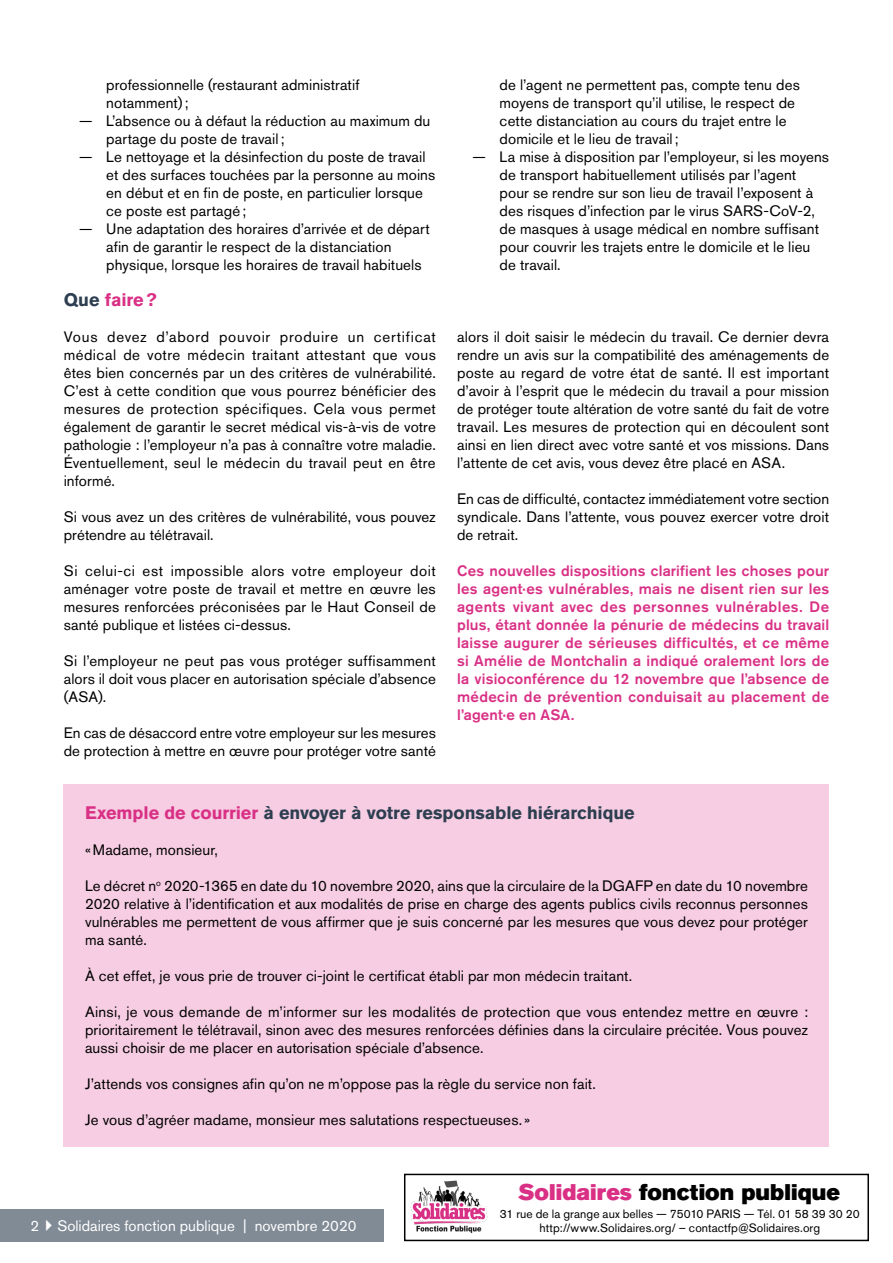
<style>
.page{position:relative;width:893px;height:1263px;background:#fff}
.page>*{position:absolute;margin:0;border:0;box-sizing:border-box;transform-origin:0 0}
.t1{font:22.5px "Akzidenz Grotesk Std Super";letter-spacing:.005em;color:#000}
.t2{font:700 18px "Akzidenz Grotesk Std";letter-spacing:-.005em;color:#2c3e50}
.t3{font:700 18px "Akzidenz Grotesk Std";letter-spacing:-.005em;color:#d93085}
.t4{font:15px/18px "Akzidenz Grotesk Std";letter-spacing:.005em;color:#000}
.t5{font:500 15px/18px "Akzidenz Grotesk Std";letter-spacing:.02em;color:#d93085;text-align:justify}
.t6{font:15px "Akzidenz Grotesk Std";color:#fff}
.t7{font:12px/13.5px "Akzidenz Grotesk Std";letter-spacing:.005em;color:#000;text-align:center}
.s1{color:#2c3e50}
.s2{color:#d93085}
</style>
<div class="page">
<div style="left:0;top:1209px;width:384px;height:33px;background:#818b96"></div>
<div style="left:404px;top:1174px;width:465px;height:67px;border:2px solid #000"></div>
<img style="left:404px;top:1174px;width:90px;height:66px">
<div style="left:64px;top:784px;width:765px;height:362px;background:#f6cde2"></div>
<p class="t4" style="left:106px;top:76px;width:255px">professionnelle (restaurant administratif notamment);</p>
<p class="t4" style="left:106px;top:112px;width:326px;text-indent:-27px">— L’absence ou à défaut la réduction au maximum du partage du poste de travail;</p>
<p class="t4" style="left:106px;top:148px;width:331px;text-indent:-27px">— Le nettoyage et la désinfection du poste de travail et des surfaces touchées par la personne au moins en début et en fin de poste, en particulier lorsque ce poste est partagé;</p>
<p class="t4" style="left:106px;top:220px;width:325px;text-indent:-27px">— Une adaptation des horaires d’arrivée et de départ afin de garantir le respect de la distanciation physique, lorsque les horaires de travail habituels</p>
<p class="t3" style="left:64px;top:289px;width:94px"><span class="s1">Que</span> faire?</p>
<p class="t4" style="left:64px;top:328px;width:374px;text-align:justify">Vous devez d’abord pouvoir produire un certificat médical de votre médecin traitant attestant que vous êtes bien concernés par un des critères de vulnérabilité.<br>C’est à cette condition que vous pourrez bénéficier des mesures de protection spécifiques. Cela vous permet également de garantir le secret médical vis-à-vis de votre pathologie : l’employeur n’a pas à connaître votre maladie.<br>Éventuellement, seul le médecin du travail peut en être informé.</p>
<p class="t4" style="left:64px;top:508px;width:374px">Si vous avez un des critères de vulnérabilité, vous pouvez prétendre au télétravail.</p>
<p class="t4" style="left:64px;top:562px;width:374px;text-align:justify">Si celui-ci est impossible alors votre employeur doit aménager votre poste de travail et mettre en œuvre les mesures renforcées préconisées par le Haut Conseil de santé publique et listées ci-dessus.</p>
<p class="t4" style="left:64px;top:652px;width:374px;text-align:justify">Si l’employeur ne peut pas vous protéger suffisamment alors il doit vous placer en autorisation spéciale d’absence (ASA).</p>
<p class="t4" style="left:64px;top:724px;width:374px">En cas de désaccord entre votre employeur sur les mesures de protection à mettre en œuvre pour protéger votre santé</p>
<p class="t4" style="left:500px;top:76px;width:302px">de l’agent ne permettent pas, compte tenu des moyens de transport qu’il utilise, le respect de cette distanciation au cours du trajet entre le domicile et le lieu de travail;</p>
<p class="t4" style="left:500px;top:148px;width:331px;text-indent:-27px">— La mise à disposition par l’employeur, si les moyens de transport habituellement utilisés par l’agent pour se rendre sur son lieu de travail l’exposent à des risques d’infection par le virus SARS-CoV-2, de masques à usage médical en nombre suffisant pour couvrir les trajets entre le domicile et le lieu de travail.</p>
<p class="t4" style="left:457px;top:328px;width:374px;text-align:justify">alors il doit saisir le médecin du travail. Ce dernier devra rendre un avis sur la compatibilité des aménagements de poste au regard de votre état de santé. Il est important d’avoir à l’esprit que le médecin du travail a pour mission de protéger toute altération de votre santé du fait de votre travail. Les mesures de protection qui en découlent sont ainsi en lien direct avec votre santé et vos missions. Dans l’attente de cet avis, vous devez être placé en ASA.</p>
<p class="t4" style="left:457px;top:490px;width:374px;text-align:justify">En cas de difficulté, contactez immédiatement votre section syndicale. Dans l’attente, vous pouvez exercer votre droit de retrait.</p>
<p class="t5" style="left:457px;top:561px;width:374px">Ces nouvelles dispositions clarifient les choses pour les agent·es vulnérables, mais ne disent rien sur les agents vivant avec des personnes vulnérables. De plus, étant donnée la pénurie de médecins du travail laisse augurer de sérieuses difficultés, et ce même si Amélie de Montchalin a indiqué oralement lors de la visioconférence du 12 novembre que l’absence de médecin de prévention conduisait au placement de l’agent·e en ASA.</p>
<p class="t2" style="left:85px;top:802px;width:551px"><span class="s2">Exemple de courrier</span> à envoyer à votre responsable hiérarchique</p>
<p class="t4" style="left:85px;top:841px;width:134px">«Madame, monsieur,</p>
<p class="t4" style="left:85px;top:877px;width:724px;text-align:justify">Le décret n<sup>o</sup> 2020-1365 en date du 10 novembre 2020, ains que la circulaire de la DGAFP en date du 10 novembre 2020 relative à l’identification et aux modalités de prise en charge des agents publics civils reconnus personnes vulnérables me permettent de vous affirmer que je suis concerné par les mesures que vous devez pour protéger ma santé.</p>
<p class="t4" style="left:85px;top:967px;width:549px">À cet effet, je vous prie de trouver ci-joint le certificat établi par mon médecin traitant.</p>
<p class="t4" style="left:85px;top:1003px;width:724px;text-align:justify">Ainsi, je vous demande de m’informer sur les modalités de protection que vous entendez mettre en œuvre : prioritairement le télétravail, sinon avec des mesures renforcées définies dans la circulaire précitée. Vous pouvez aussi choisir de me placer en autorisation spéciale d’absence.</p>
<p class="t4" style="left:85px;top:1075px;width:512px">J’attends vos consignes afin qu’on ne m’oppose pas la règle du service non fait.</p>
<p class="t4" style="left:85px;top:1111px;width:446px">Je vous d’agréer madame, monsieur mes salutations respectueuses.»</p>
<p class="t6" style="left:31px;top:1217px;width:327px">2✔Solidaires fonction publique | novembre 2020</p>
<h1 class="t1" style="left:518px;top:1179px;width:323px"><span class="s2">Solidaires</span> fonction publique</h1>
<p class="t7" style="left:500px;top:1207px;width:361px">31 rue de la grange aux belles — 75010 PARIS — Tél. 01 58 39 30 20 http://www.Solidaires.org/ – contactfp@Solidaires.org</p>
</div>
